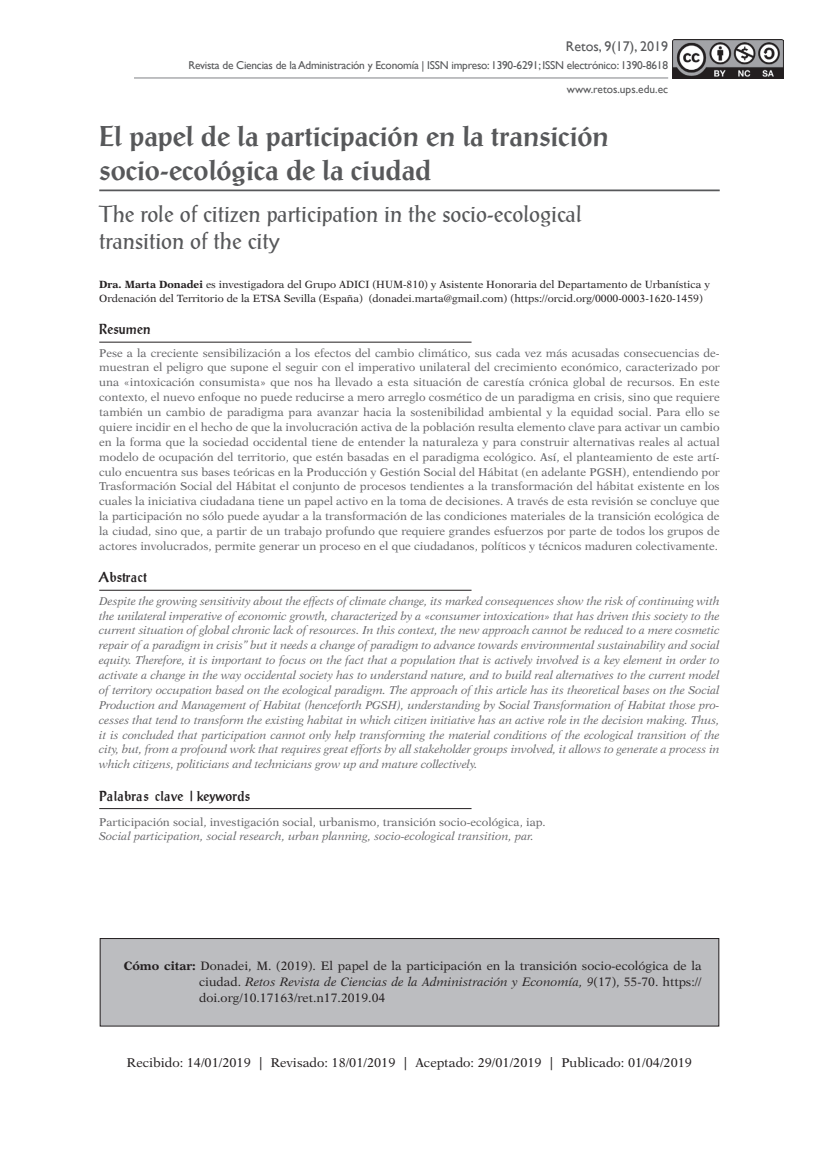
<style>
.page{position:relative;width:819px;height:1151px;background:#fff}
.page>*{position:absolute;margin:0;border:0;box-sizing:border-box;transform-origin:0 0}
.Título_español_ok{font:700 28px/33.6px "Post Antiqua";color:#57585a}
.Título_inglés_Ok{font:22.75px/27.3px "Post Antiqua";color:#57585a}
.Titulo_resumen_ok{font:600 15.4px "Post Antiqua";color:#231f20;scale:.91 1}
.citas_ok{font:14px "Gill Sans";color:#57585a}
.fechas_envío_y_recep{font:12.78px "New Aster LT Std";color:#231f20}
.forma_sugerida{font:12.25px/15.8px "New Aster LT Std";color:#231f20;text-align:justify}
.Resumen_ok{font:11.38px/14.9px "New Aster LT Std";color:#636366;text-align:justify}
.Abstract_ok{font:italic 11.38px/14.9px "New Aster LT Std";letter-spacing:-.01em;color:#636366;text-align:justify}
.citas_ok-2{font:11.38px "Gill Sans";letter-spacing:-.02em;color:#57585a}
.Resumen_ok-2{font:italic 11.38px "New Aster LT Std";color:#636366}
.citas_ok-3{font:11.38px "Gill Sans";color:#57585a}
.Mail_ok{font:10.5px/14px "New Aster LT Std";color:#231f20}
.s1{font-weight:700}
.s2{font-style:italic}
.s3{font-family:"Helvetica";font-weight:700}
</style>
<div class="page">
<div style="left:100px;top:938px;width:618px;height:88px;background:#bcbdc0"></div>
<div style="left:100px;top:938px;width:619px;height:88px;border:1px solid #231f20"></div>
<img style="left:672px;top:40px;width:111px;height:38px">
<hr style="left:134px;top:78px;width:534px;height:1px;background:#808285">
<hr style="left:99px;top:189px;width:620px;height:2px;background:#57585a">
<hr style="left:99px;top:342px;width:372px;height:1px;background:#231f20">
<hr style="left:99px;top:590px;width:372px;height:1px;background:#231f20">
<hr style="left:99px;top:808px;width:372px;height:1px;background:#231f20">
<p class="citas_ok" style="left:566px;top:38px;width:104px">Retos, 9(17), 2019</p>
<p class="citas_ok-2" style="left:188px;top:58px;width:481px">Revista de Ciencias de la Administración y Economía | ISSN impreso: 1390-6291; ISSN electrónico: 1390-8618</p>
<p class="citas_ok-3" style="left:567px;top:82px;width:103px">www.retos.ups.edu.ec</p>
<p class="Título_español_ok" style="left:99px;top:119px;width:511px">El papel de la participación en la transición socio-ecológica de la ciudad</p>
<p class="Título_inglés_Ok" style="left:99px;top:200px;width:484px">The role of citizen participation in the socio-ecological transition of the city</p>
<p class="Mail_ok" style="left:99px;top:277px;width:612px"><span class="s1">Dra. Marta Donadei</span> es investigadora del Grupo ADICI (HUM-810) y Asistente Honoraria del Departamento de Urbanística y<br>Ordenación del Territorio de la ETSA Sevilla (España) (donadei.marta@gmail.com) (https://orcid.org/0000-0003-1620-1459)</p>
<p class="Titulo_resumen_ok" style="left:99px;top:321px;width:58px">Resumen</p>
<p class="Resumen_ok" style="left:99px;top:345px;width:622px">Pese a la creciente sensibilización a los efectos del cambio climático, sus cada vez más acusadas consecuencias de&shy;muestran el peligro que supone el seguir con el imperativo unilateral del crecimiento económico, caracterizado por una «intoxicación consumista» que nos ha llevado a esta situación de carestía crónica global de recursos. En este contexto, el nuevo enfoque no puede reducirse a mero arreglo cosmético de un paradigma en crisis, sino que requiere también un cambio de paradigma para avanzar hacia la sostenibilidad ambiental y la equidad social. Para ello se quiere incidir en el hecho de que la involucración activa de la población resulta elemento clave para activar un cambio en la forma que la sociedad occidental tiene de entender la naturaleza y para construir alternativas reales al actual modelo de ocupación del territorio, que estén basadas en el paradigma ecológico. Así, el planteamiento de este artí&shy;culo encuentra sus bases teóricas en la Producción y Gestión Social del Hábitat (en adelante PGSH), entendiendo por Trasformación Social del Hábitat el conjunto de procesos tendientes a la transformación del hábitat existente en los cuales la iniciativa ciudadana tiene un papel activo en la toma de decisiones. A través de esta revisión se concluye que la participación no sólo puede ayudar a la transformación de las condiciones materiales de la transición ecológica de la ciudad, sino que, a partir de un trabajo profundo que requiere grandes esfuerzos por parte de todos los grupos de actores involucrados, permite generar un proceso en el que ciudadanos, políticos y técnicos maduren colectivamente.</p>
<p class="Titulo_resumen_ok" style="left:99px;top:569px;width:54px">Abstract</p>
<p class="Abstract_ok" style="left:99px;top:593px;width:622px">Despite the growing sensitivity about the effects of climate change, its marked consequences show the risk of continuing with the unilateral imperative of economic growth, characterized by a «consumer intoxication» that has driven this society to the current situation of global chronic lack of resources. In this context, the new approach cannot be reduced to a mere cosmetic repair of a paradigm in crisis” but it needs a change of paradigm to advance towards environmental sustainability and social equity. Therefore, it is important to focus on the fact that a population that is actively involved is a key element in order to activate a change in the way occidental society has to understand nature, and to build real alternatives to the current model of territory occupation based on the ecological paradigm. The approach of this article has its theoretical bases on the Social Production and Management of Habitat (henceforth PGSH), understanding by Social Transformation of Habitat those pro&shy;cesses that tend to transform the existing habitat in which citizen initiative has an active role in the decision making. Thus, it is concluded that participation cannot only help transforming the material conditions of the ecological transition of the city, but, from a profound work that requires great efforts by all stakeholder groups involved, it allows to generate a process in which citizens, politicians and technicians grow up and mature collectively.</p>
<p class="Titulo_resumen_ok" style="left:99px;top:787px;width:167px">Palabras clave | keywords</p>
<p class="Resumen_ok" style="left:99px;top:814px;width:448px">Participación social, investigación social, urbanismo, transición socio-ecológica, iap.</p>
<p class="Resumen_ok-2" style="left:99px;top:830px;width:436px">Social participation, social research, urban planning, socio-ecological transition, par.</p>
<p class="forma_sugerida" style="left:199px;top:958px;width:504px;text-indent:-75px"><span class="s1">Cómo citar:</span> Donadei, M. (2019). El papel de la participación en la transición socio-ecológica de la ciudad. <span class="s2">Retos Revista de Ciencias de la Administración y Economía, 9</span>(17), 55-70. https:// doi.org/10.17163/ret.n17.2019.04</p>
<p class="fechas_envío_y_recep" style="left:127px;top:1055px;width:566px">Recibido: 14/01/2019 <span class="s3">│</span> Revisado: 18/01/2019 <span class="s3">│</span> Aceptado: 29/01/2019 <span class="s3">│</span> Publicado: 01/04/2019</p>
</div>
